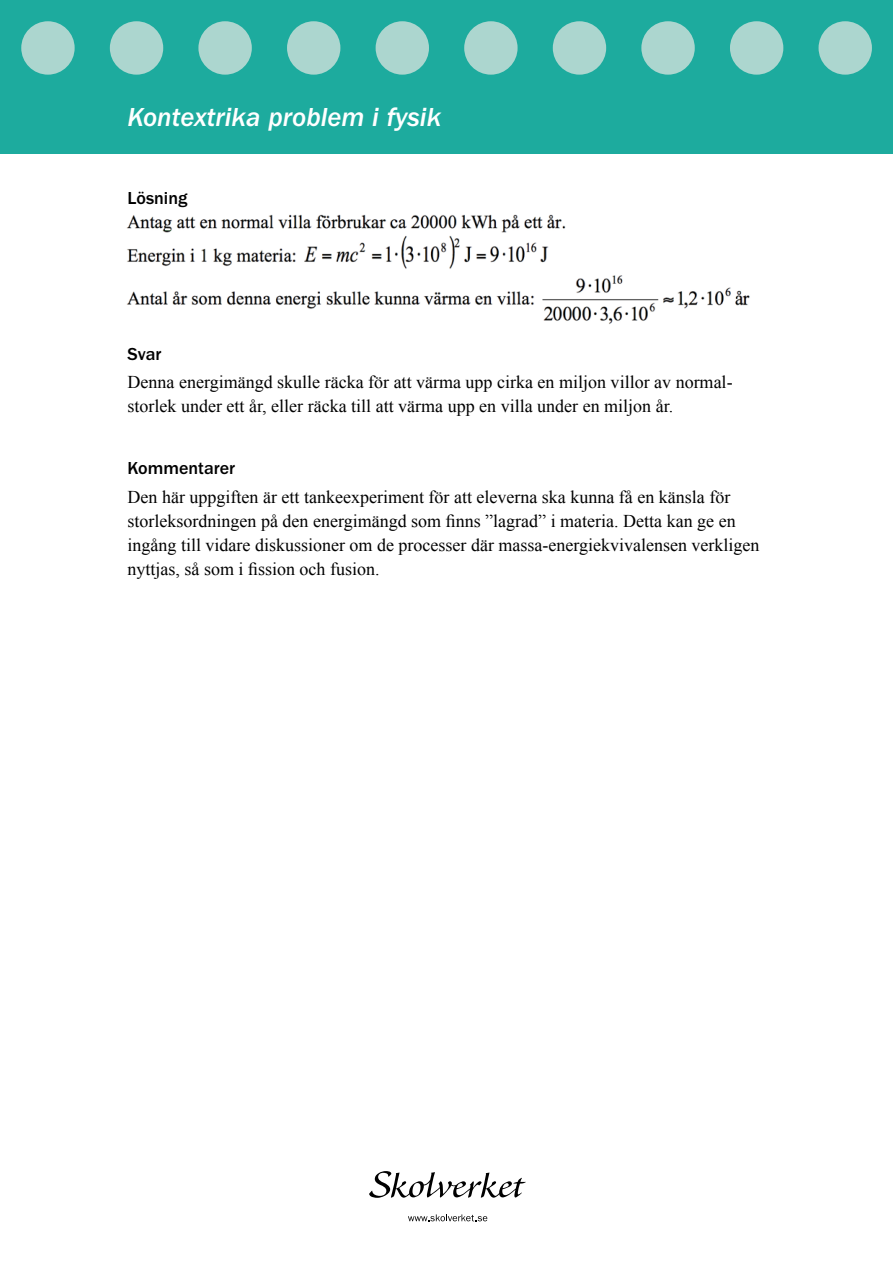
<style>
.page{position:relative;width:893px;height:1263px;background:#fff}
.page>*{position:absolute;margin:0;border:0;box-sizing:border-box;transform-origin:0 0}
.t1{font:27px "ITC Franklin Gothic Std Med It";color:#fff}
.t2{font:18px/24px "Times New Roman";color:#000}
.t3{font:500 18px "ITC Franklin Gothic Std";color:#000}
</style>
<div class="page">
<div style="left:0;top:0;width:893px;height:153px;background:#1dab9e"></div>
<div style="left:21px;top:21px;width:54px;height:54px;background:#acd6cf;border-radius:50%"></div>
<div style="left:198px;top:21px;width:54px;height:54px;background:#acd6cf;border-radius:50%"></div>
<div style="left:730px;top:21px;width:53px;height:54px;background:#acd6cf;border-radius:50%"></div>
<div style="left:553px;top:21px;width:53px;height:54px;background:#acd6cf;border-radius:50%"></div>
<div style="left:464px;top:21px;width:54px;height:54px;background:#acd6cf;border-radius:50%"></div>
<div style="left:110px;top:21px;width:53px;height:54px;background:#acd6cf;border-radius:50%"></div>
<div style="left:641px;top:21px;width:54px;height:54px;background:#acd6cf;border-radius:50%"></div>
<div style="left:376px;top:21px;width:53px;height:54px;background:#acd6cf;border-radius:50%"></div>
<div style="left:287px;top:21px;width:53px;height:54px;background:#acd6cf;border-radius:50%"></div>
<div style="left:818px;top:21px;width:54px;height:54px;background:#acd6cf;border-radius:50%"></div>
<img style="left:126px;top:214px;width:624px;height:110px">
<svg style="left:369px;top:1171px;width:157px;height:27px"></svg>
<svg style="left:408px;top:1214px;width:79px;height:7px"></svg>
<h1 class="t1" style="left:128px;top:102px;width:315px">Kontextrika problem i fysik</h1>
<h2 class="t3" style="left:128px;top:188px;width:61px">Lösning</h2>
<h2 class="t3" style="left:128px;top:344px;width:35px">Svar</h2>
<p class="t2" style="left:128px;top:370px;width:607px">Denna energimängd skulle räcka för att värma upp cirka en miljon villor av normal&shy;storlek under ett år, eller räcka till att värma upp en villa under en miljon år.</p>
<h2 class="t3" style="left:128px;top:458px;width:109px">Kommentarer</h2>
<p class="t2" style="left:128px;top:484px;width:604px">Den här uppgiften är ett tankeexperiment för att eleverna ska kunna få en känsla för</p>
<p class="t2" style="left:128px;top:508px;width:610px">storleksordningen på den energimängd som finns ”lagrad” i materia. Detta kan ge en</p>
<p class="t2" style="left:128px;top:532px;width:634px">ingång till vidare diskussioner om de processer där massa-energiekvivalensen verkligen</p>
<p class="t2" style="left:128px;top:556px;width:254px">nyttjas, så som i fission och fusion.</p>
</div>
